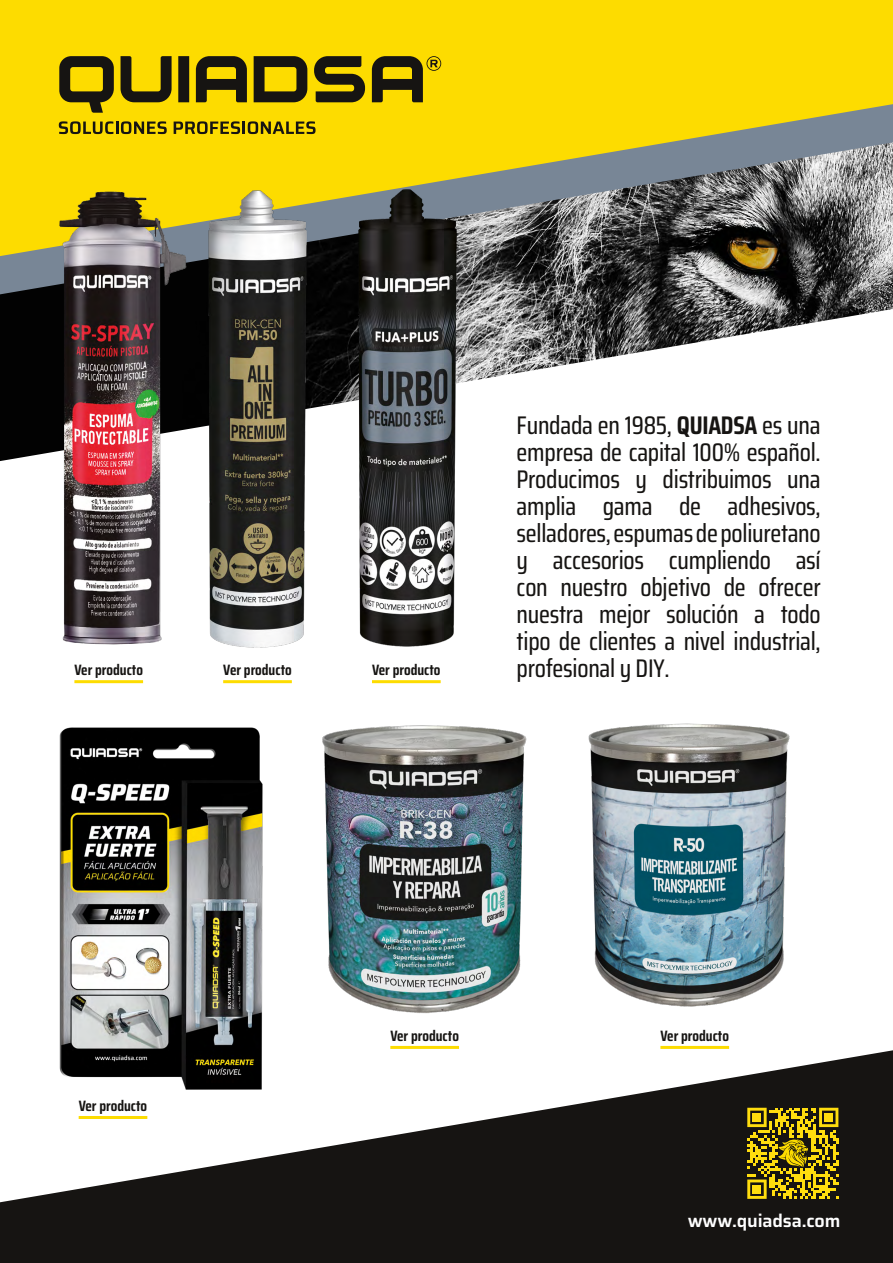
<style>
.page{position:relative;width:893px;height:1263px;background:#fff}
.page>*{position:absolute;margin:0;border:0;box-sizing:border-box;transform-origin:0 0}
.t1{font:500 25.5px/27px "Saira Condensed";letter-spacing:-.01em;color:#161412;text-align:justify}
.t2{font:600 18px "Saira";letter-spacing:-.01em;color:#fff}
.t3{font:700 15px "Saira Condensed";color:#161412}
.s1{font-weight:700}
</style>
<div class="page">
<img style="left:0;top:294px;width:353px;height:131px">
<img style="left:466px;top:294px;width:229px;height:82px">
<img style="left:695px;top:294px;width:102px;height:49px">
<img style="left:797px;top:294px;width:96px;height:31px">
<img style="left:466px;top:376px;width:33px;height:6px">
<img style="left:0;top:425px;width:203px;height:36px">
<svg style="left:0;top:256px;width:893px;height:38px;background:#515150"></svg>
<img style="left:322px;top:725px;width:205px;height:289px">
<img style="left:588px;top:723px;width:202px;height:284px">
<img style="left:59px;top:727px;width:204px;height:323px">
<svg style="left:0;top:0;width:893px;height:256px;background:#d2bc23"></svg>
<svg style="left:0;top:1050px;width:893px;height:213px;fill:#161412"></svg>
<svg style="left:59px;top:56px;width:382px;height:57px;background:#948108"></svg>
<svg style="left:59px;top:121px;width:108px;height:13px"></svg>
<svg style="left:174px;top:121px;width:142px;height:13px;background:#917f08"></svg>
<img style="left:54px;top:184px;width:134px;height:461px">
<img style="left:353px;top:180px;width:113px;height:467px">
<img style="left:203px;top:181px;width:113px;height:467px">
<svg style="left:747px;top:1108px;width:91px;height:91px;background:#8e7b0f"></svg>
<hr style="left:74px;top:680px;width:69px;height:3px;background:#fddc00">
<hr style="left:223px;top:680px;width:69px;height:3px;background:#fddc00">
<hr style="left:372px;top:680px;width:69px;height:3px;background:#fddc00">
<hr style="left:390px;top:1046px;width:69px;height:3px;background:#fddc00">
<hr style="left:660px;top:1046px;width:69px;height:3px;background:#fddc00">
<hr style="left:79px;top:1116px;width:68px;height:3px;background:#fddc00">
<p class="t3" style="left:74px;top:658px;width:70px">Ver producto</p>
<p class="t3" style="left:223px;top:658px;width:70px">Ver producto</p>
<p class="t3" style="left:372px;top:658px;width:70px">Ver producto</p>
<p class="t1" style="left:517px;top:411px;width:306px">Fundada en 1985, <span class="s1">QUIADSA</span> es una empresa de capital 100% español.<br>Producimos y distribuimos una amplia gama de adhesivos, selladores, espumas de poliuretano y accesorios cumpliendo así con nuestro objetivo de ofrecer nuestra mejor solución a todo tipo de clientes a nivel industrial, profesional y DIY.</p>
<p class="t3" style="left:79px;top:1093px;width:70px">Ver producto</p>
<p class="t3" style="left:390px;top:1023px;width:70px">Ver producto</p>
<p class="t3" style="left:660px;top:1023px;width:70px">Ver producto</p>
<p class="t2" style="left:688px;top:1206px;width:154px">www.quiadsa.com</p>
</div>
